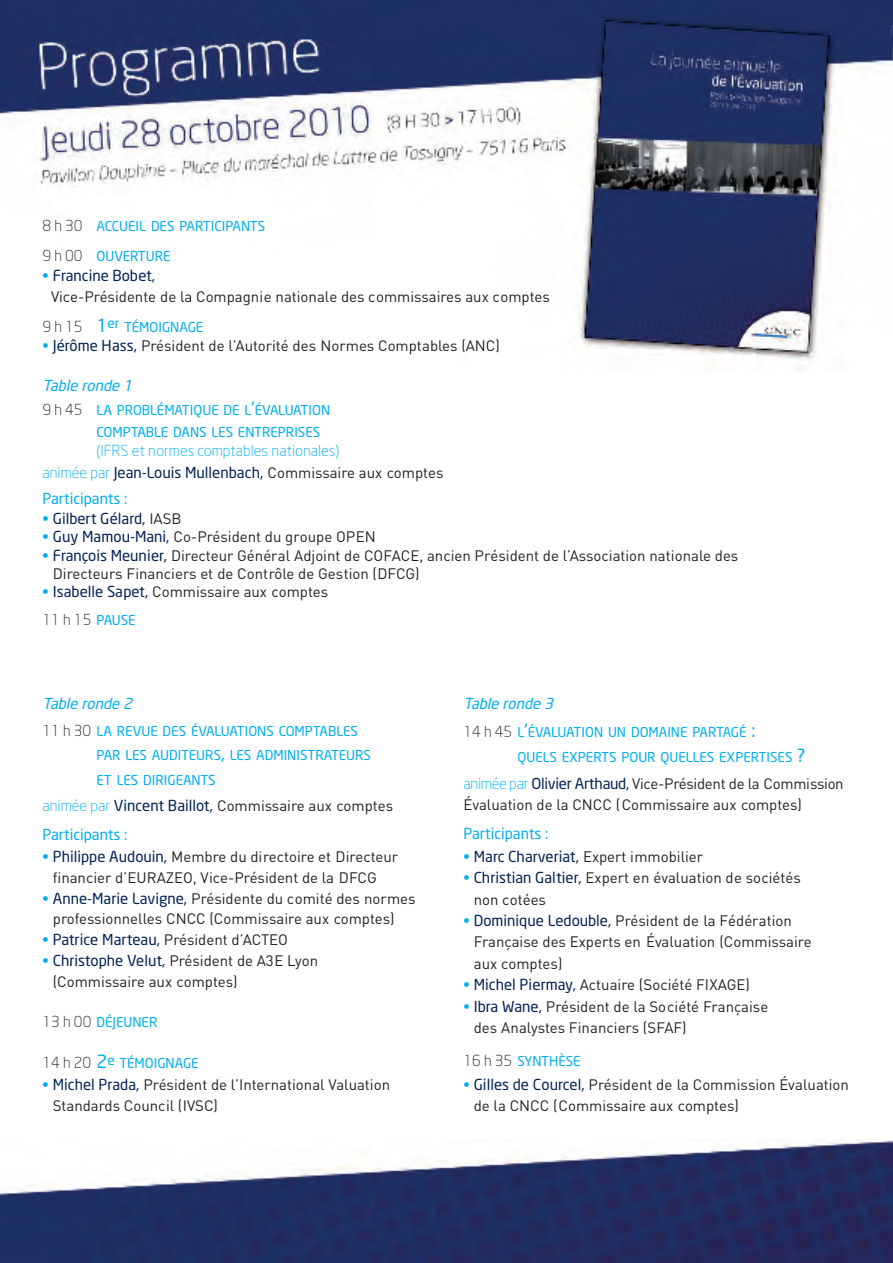
<style>
.page{position:relative;width:893px;height:1263px;background:#fff}
.page>*{position:absolute;margin:0;border:0;box-sizing:border-box;transform-origin:0 0}
.t1{font:15px/21.3px "DIN";color:#231f20}
.t2{font:300 15px/22.6px "Neo Sans";color:#00aeef}
.t3{font:15px "Neo Sans";color:#00aeef}
.t4{font:15px "Neo Sans";color:#025}
.t5{font:italic 15px "Neo Sans";color:#00aeef}
.t6{font:300 15px "Neo Sans";color:#231f20}
.t7{font:13.5px/24.3px "Neo Sans";color:#00aeef}
.s1{font-weight:300;font-size:15px;color:#231f20}
.s2{color:#00aeef}
.s3{font-size:18px}
.s4{font-family:"Neo Sans";color:#00aeef}
.s5{font-family:"Neo Sans";color:#025}
.s6{font-weight:400;color:#025}
.s7{font-family:"DIN";font-weight:400;color:#231f20}
.s8{font-family:"DIN";color:#231f20}
.s9{font-weight:400;font-size:13.5px;color:#00aeef}
.s10{font-family:"Neo Sans";font-weight:300;color:#00aeef}
</style>
<div class="page">
<img style="left:0;top:0;width:893px;height:1263px">
<img style="left:892px;top:26px;width:1px;height:41px">
<p class="t7" style="left:43px;top:213px;width:224px"><span class="s1">8 h 30</span> ACCUEIL DES PARTICIPANTS</p>
<p class="t7" style="left:43px;top:244px;width:130px"><span class="s1">9 h 00</span> OUVERTURE</p>
<p class="t4" style="left:43px;top:267px;width:114px"><span class="s2">•</span> Francine Bobet,</p>
<p class="t1" style="left:51px;top:286px;width:500px">Vice-Présidente de la Compagnie nationale des commissaires aux comptes</p>
<p class="t7" style="left:43px;top:314px;width:162px"><span class="s1">9 h 15</span> <span class="s3">1</span>er TÉMOIGNAGE</p>
<p class="t1" style="left:43px;top:335px;width:459px"><span class="s4">•</span> <span class="s5">Jérôme Hass,</span> Président de l’Autorité des Normes Comptables (ANC)</p>
<p class="t5" style="left:43px;top:376px;width:95px">Table ronde 1</p>
<p class="t7" style="left:97px;top:399px;width:235px;line-height:21.6px;text-indent:-54px"><span class="s1">9 h 45</span> LA PROBLÉMATIQUE DE L<span class="s3">’</span>ÉVALUATION<br>COMPTABLE DANS LES ENTREPRISES</p>
<p class="t2" style="left:43px;top:439px;width:402px;text-indent:54px">(IFRS et normes comptables nationales)<br>animée par <span class="s6">Jean-Louis Mullenbach,</span> <span class="s7">Commissaire aux comptes</span></p>
<p class="t3" style="left:43px;top:489px;width:87px">Participants :</p>
<p class="t4" style="left:43px;top:509px;width:141px"><span class="s2">•</span> Gilbert Gélard, <span class="s8">IASB</span></p>
<p class="t1" style="left:43px;top:526px;width:335px"><span class="s4">•</span> <span class="s5">Guy Mamou-Mani,</span> Co-Président du groupe OPEN</p>
<p class="t1" style="left:53px;top:546px;width:687px;line-height:18px;text-indent:-10px"><span class="s4">•</span> <span class="s5">François Meunier,</span> Directeur Général Adjoint de COFACE, ancien Président de l’Association nationale des<br>Directeurs Financiers et de Contrôle de Gestion (DFCG)</p>
<p class="t1" style="left:43px;top:580px;width:287px"><span class="s4">•</span> <span class="s5">Isabelle Sapet,</span> Commissaire aux comptes</p>
<p class="t6" style="left:43px;top:611px;width:95px">11 h 15 <span class="s9">PAUSE</span></p>
<p class="t5" style="left:43px;top:694px;width:95px">Table ronde 2</p>
<p class="t7" style="left:97px;top:719px;width:276px;text-indent:-54px"><span class="s1">11 h 30</span> LA REVUE DES ÉVALUATIONS COMPTABLES<br>PAR LES AUDITEURS<span class="s3">,</span> LES ADMINISTRATEURS<br>ET LES DIRIGEANTS</p>
<p class="t1" style="left:43px;top:795px;width:352px"><span class="s10">animée par</span> <span class="s5">Vincent Baillot,</span> Commissaire aux comptes</p>
<p class="t3" style="left:43px;top:825px;width:87px">Participants :</p>
<p class="t1" style="left:53px;top:846px;width:347px;line-height:20.7px;text-indent:-10px"><span class="s4">•</span> <span class="s5">Philippe Audouin,</span> Membre du directoire et Directeur financier d’EURAZEO, Vice-Président de la DFCG</p>
<p class="t1" style="left:53px;top:887px;width:364px;line-height:20.7px;text-indent:-10px"><span class="s4">•</span> <span class="s5">Anne-Marie Lavigne,</span> Présidente du comité des normes professionnelles CNCC (Commissaire aux comptes)</p>
<p class="t1" style="left:43px;top:929px;width:247px"><span class="s4">•</span> <span class="s5">Patrice Marteau,</span> Président d’ACTEO</p>
<p class="t1" style="left:53px;top:950px;width:267px;line-height:20.7px;text-indent:-10px"><span class="s4">•</span> <span class="s5">Christophe Velut,</span> Président de A3E Lyon (Commissaire aux comptes)</p>
<p class="t7" style="left:43px;top:1009px;width:116px"><span class="s1">13 h 00</span> DÉJEUNER</p>
<p class="t7" style="left:43px;top:1051px;width:158px"><span class="s1">14 h 20</span> <span class="s3">2</span>e TÉMOIGNAGE</p>
<p class="t1" style="left:53px;top:1074px;width:339px;line-height:20.7px;text-indent:-10px"><span class="s4">•</span> <span class="s5">Michel Prada,</span> Président de l’International Valuation<br>Standards Council (IVSC)</p>
<p class="t5" style="left:463px;top:694px;width:95px">Table ronde 3</p>
<p class="t7" style="left:517px;top:719px;width:289px;line-height:24.9px;text-indent:-54px"><span class="s1">14 h 45</span> L<span class="s3">’</span>ÉVALUATION UN DOMAINE PARTAGÉ <span class="s3">:<br></span>QUELS EXPERTS POUR QUELLES EXPERTISES <span class="s3">?</span></p>
<p class="t1" style="left:463px;top:772px;width:382px"><span class="s10">animée par</span> <span class="s5">Olivier Arthaud,</span> Vice-Président de la Commission<br>Évaluation de la CNCC (Commissaire aux comptes)</p>
<p class="t3" style="left:463px;top:824px;width:87px">Participants :</p>
<p class="t1" style="left:463px;top:845px;width:241px"><span class="s4">•</span> <span class="s5">Marc Charveriat,</span> Expert immobilier</p>
<p class="t1" style="left:474px;top:867px;width:329px;text-indent:-10px"><span class="s4">•</span> <span class="s5">Christian Galtier,</span> Expert en évaluation de sociétés non cotées</p>
<p class="t1" style="left:474px;top:910px;width:339px;text-indent:-10px"><span class="s4">•</span> <span class="s5">Dominique Ledouble,</span> Président de la Fédération<br>Française des Experts en Évaluation (Commissaire aux comptes)</p>
<p class="t1" style="left:463px;top:974px;width:288px"><span class="s4">•</span> <span class="s5">Michel Piermay,</span> Actuaire (Société FIXAGE)</p>
<p class="t1" style="left:474px;top:995px;width:296px;text-indent:-10px"><span class="s4">•</span> <span class="s5">Ibra Wane,</span> Président de la Société Française des Analystes Financiers (SFAF)</p>
<p class="t7" style="left:463px;top:1049px;width:119px"><span class="s1">16 h 35</span> SYNTHÈSE</p>
<p class="t1" style="left:474px;top:1073px;width:377px;text-indent:-10px"><span class="s4">•</span> <span class="s5">Gilles de Courcel,</span> Président de la Commission Évaluation de la CNCC (Commissaire aux comptes)</p>
</div>
